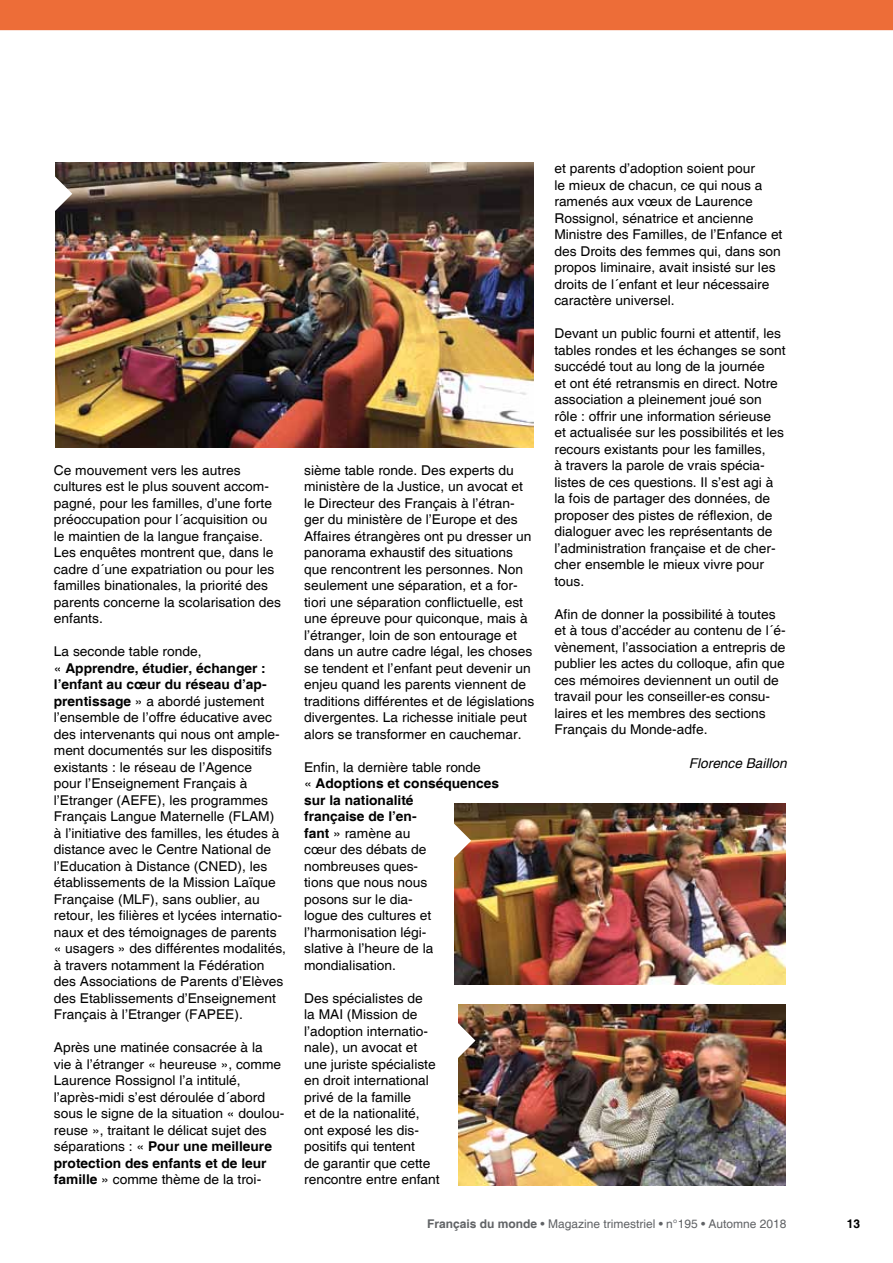
<style>
.page{position:relative;width:893px;height:1263px;background:#fff}
.page>*{position:absolute;margin:0;border:0;box-sizing:border-box;transform-origin:0 0}
.t1{font:13.5px/16.5px "Helvetica";color:#000}
.t2{font:italic 13.5px "Helvetica";color:#000}
.t3{font:12px "Helvetica";color:#616366}
.t4{font:700 12px "Helvetica";color:#000}
.s1{font-weight:700}
</style>
<div class="page">
<div style="left:0;top:0;width:893px;height:31px;background:#ed6d38"></div>
<img style="left:55px;top:162px;width:479px;height:286px">
<svg style="left:55px;top:175px;width:17px;height:37px"></svg>
<img style="left:454px;top:804px;width:332px;height:181px">
<svg style="left:454px;top:822px;width:17px;height:37px"></svg>
<img style="left:458px;top:1005px;width:327px;height:180px">
<svg style="left:458px;top:1022px;width:17px;height:37px"></svg>
<p class="t1" style="left:54px;top:462px;width:229px">Ce mouvement vers les autres cultures est le plus souvent accom&shy;pagné, pour les familles, d’une forte préoccupation pour l´acquisition ou le maintien de la langue française.<br>Les enquêtes montrent que, dans le cadre d´une expatriation ou pour les familles binationales, la priorité des parents concerne la scolarisation des enfants.</p>
<p class="t1" style="left:54px;top:644px;width:234px">La seconde table ronde,<br>« <span class="s1">Apprendre, étudier, échanger : l’enfant au cœur du réseau d’ap&shy;prentissage</span> » a abordé justement l’ensemble de l’offre éducative avec des intervenants qui nous ont ample&shy;ment documentés sur les dispositifs existants : le réseau de l’Agence<br>pour l’Enseignement Français à l’Etranger (AEFE), les programmes Français Langue Maternelle (FLAM)<br>à l’initiative des familles, les études à distance avec le Centre National de l’Education à Distance (CNED), les établissements de la Mission Laïque Française (MLF), sans oublier, au retour, les filières et lycées internatio&shy;naux et des témoignages de parents « usagers » des différentes modalités, à travers notamment la Fédération des Associations de Parents d’Elèves des Etablissements d’Enseignement Français à l’Etranger (FAPEE).</p>
<p class="t1" style="left:54px;top:1040px;width:232px">Après une matinée consacrée à la<br>vie à l’étranger « heureuse », comme Laurence Rossignol l’a intitulé, l’après-midi s’est déroulée d´abord sous le signe de la situation « doulou&shy;reuse », traitant le délicat sujet des séparations : « <span class="s1">Pour une meilleure protection des enfants et de leur famille</span> » comme thème de la troi-</p>
<p class="t1" style="left:304px;top:462px;width:232px">sième table ronde. Des experts du ministère de la Justice, un avocat et le Directeur des Français à l’étran&shy;ger du ministère de l’Europe et des Affaires étrangères ont pu dresser un panorama exhaustif des situations que rencontrent les personnes. Non seulement une séparation, et a for&shy;tiori une séparation conflictuelle, est une épreuve pour quiconque, mais à l’étranger, loin de son entourage et dans un autre cadre légal, les choses se tendent et l’enfant peut devenir un enjeu quand les parents viennent de traditions différentes et de législations divergentes. La richesse initiale peut alors se transformer en cauchemar.</p>
<p class="t1" style="left:304px;top:759px;width:197px">Enfin, la dernière table ronde<br>« <span class="s1">Adoptions et conséquences sur la nationalité<br>française de l’en-<br>fant</span> » ramène au<br>cœur des débats de nombreuses ques-<br>tions que nous nous<br>posons sur le dia-<br>logue des cultures et l’harmonisation légi-<br>slative à l’heure de la mondialisation.</p>
<p class="t1" style="left:304px;top:990px;width:137px">Des spécialistes de<br>la MAI (Mission de l’adoption internatio&shy;nale), un avocat et une juriste spécialiste en droit international privé de la famille<br>et de la nationalité, ont exposé les dis&shy;positifs qui tentent<br>de garantir que cette rencontre entre enfant</p>
<p class="t1" style="left:554px;top:161px;width:230px">et parents d’adoption soient pour<br>le mieux de chacun, ce qui nous a ramenés aux vœux de Laurence Rossignol, sénatrice et ancienne Ministre des Familles, de l’Enfance et des Droits des femmes qui, dans son propos liminaire, avait insisté sur les droits de l´enfant et leur nécessaire caractère universel.</p>
<p class="t1" style="left:554px;top:326px;width:233px">Devant un public fourni et attentif, les tables rondes et les échanges se sont succédé tout au long de la journée<br>et ont été retransmis en direct. Notre association a pleinement joué son rôle : offrir une information sérieuse et actualisée sur les possibilités et les recours existants pour les familles,<br>à travers la parole de vrais spécia&shy;listes de ces questions. Il s’est agi à la fois de partager des données, de proposer des pistes de réflexion, de dialoguer avec les représentants de l’administration française et de cher&shy;cher ensemble le mieux vivre pour tous.</p>
<p class="t1" style="left:554px;top:606px;width:233px">Afin de donner la possibilité à toutes et à tous d’accéder au contenu de l´é&shy;vènement, l’association a entrepris de publier les actes du colloque, afin que ces mémoires deviennent un outil de travail pour les conseiller-es consu&shy;laires et les membres des sections Français du Monde-adfe.</p>
<p class="t2" style="left:689px;top:755px;width:99px">Florence Baillon</p>
<p class="t3" style="left:427px;top:1217px;width:361px"><span class="s1">Français du monde</span> • Magazine trimestriel • n°195 • Automne 2018</p>
<p class="t4" style="left:847px;top:1217px;width:15px">13</p>
</div>
